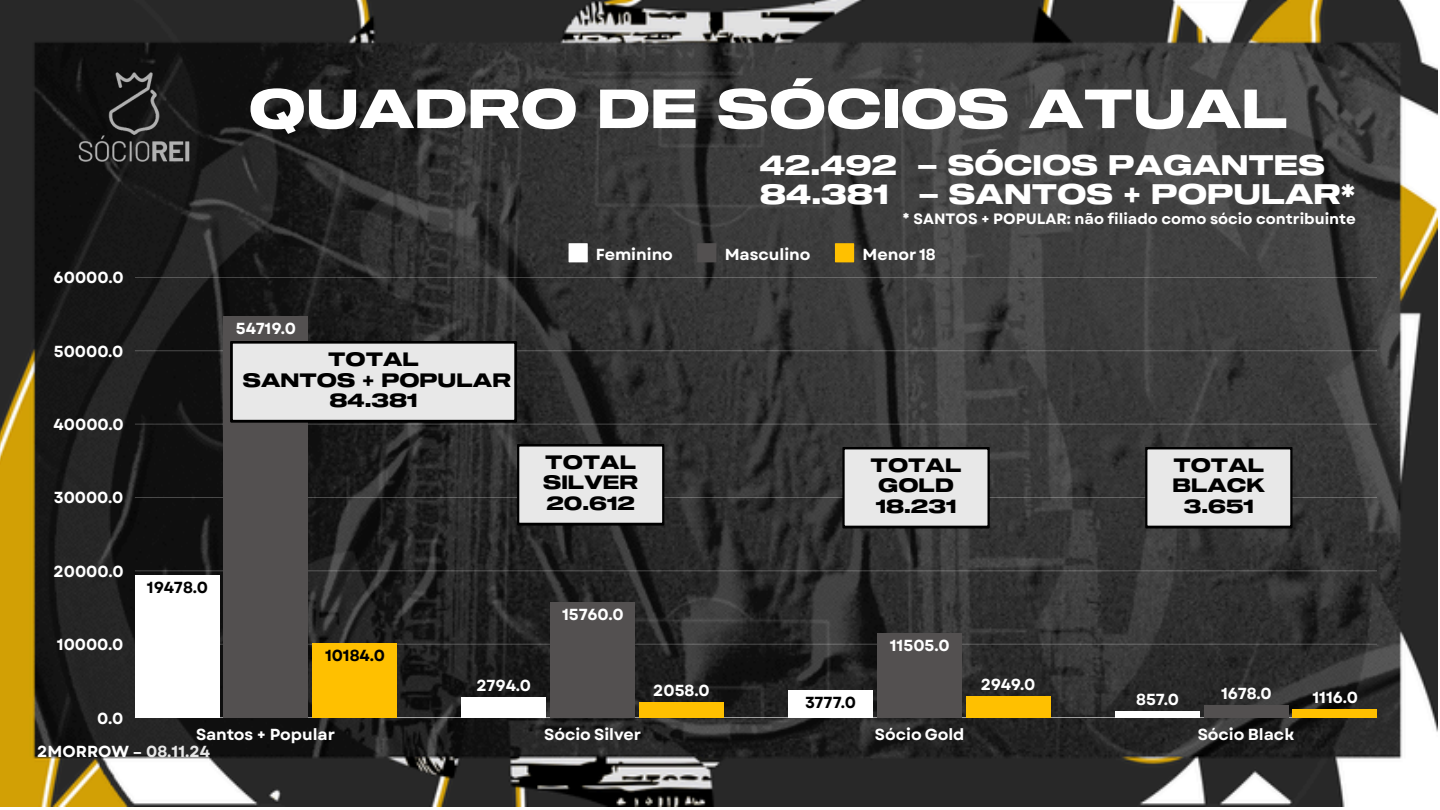
<style>
.page{position:relative;width:1440px;height:810px;background:#fff}
.page>*{position:absolute;margin:0;border:0;box-sizing:border-box;transform-origin:0 0}
.t1{font:53.8px "Sequel 100 Black 75";color:#fff}
.t2{font:27.8px/29.2px "Sequel 100 Black 75";color:#fff}
.t3{font:19px/20.2px "Sequel 100 Black 75";color:#000;text-align:center}
.t4{font:700 16px "Garet";color:#fff}
.t5{font:700 16px "Garet";color:#000}
.t6{font:700 15px "Garet";color:#fff}
.s1{color:#e8e8e8}
</style>
<div class="page">
<img style="left:0;top:0;width:1437px;height:806px">
<svg style="left:569px;top:243px;width:19px;height:19px"></svg>
<svg style="left:697px;top:243px;width:19px;height:19px"></svg>
<svg style="left:835px;top:243px;width:19px;height:19px"></svg>
<hr style="left:135px;top:717px;width:1242px;height:1px;background:#fff;opacity:.6">
<hr style="left:135px;top:644px;width:1242px;height:1px;background:#fff;opacity:.25">
<hr style="left:135px;top:570px;width:1242px;height:1px;background:#fff;opacity:.25">
<hr style="left:135px;top:497px;width:1242px;height:1px;background:#fff;opacity:.25">
<hr style="left:135px;top:424px;width:1242px;height:1px;background:#fff;opacity:.25">
<hr style="left:135px;top:350px;width:1242px;height:1px;background:#fff;opacity:.25">
<hr style="left:135px;top:277px;width:1242px;height:1px;background:#fff;opacity:.25">
<div style="left:135px;top:575px;width:84px;height:143px;background:#fff"></div>
<div style="left:224px;top:316px;width:84px;height:402px;background:#535050"></div>
<div style="left:313px;top:643px;width:84px;height:75px;background:#ffc000"></div>
<div style="left:462px;top:697px;width:84px;height:21px;background:#fff"></div>
<div style="left:550px;top:602px;width:85px;height:116px;background:#535050"></div>
<div style="left:639px;top:702px;width:85px;height:16px;background:#ffc000"></div>
<div style="left:788px;top:690px;width:85px;height:28px;background:#fff"></div>
<div style="left:877px;top:633px;width:85px;height:85px;background:#535050"></div>
<div style="left:966px;top:696px;width:84px;height:22px;background:#ffc000"></div>
<div style="left:1115px;top:711px;width:84px;height:7px;background:#fff"></div>
<div style="left:1204px;top:705px;width:84px;height:13px;background:#535050"></div>
<div style="left:1293px;top:709px;width:84px;height:9px;background:#ffc000"></div>
<svg style="left:1145px;top:447px;width:147px;height:82px;background:#d3d3d3"></svg>
<svg style="left:230px;top:341px;width:287px;height:82px;background:#d3d3d3"></svg>
<svg style="left:517px;top:444px;width:147px;height:82px;background:#d3d3d3"></svg>
<svg style="left:842px;top:447px;width:148px;height:82px;background:#d0d0d0"></svg>
<img style="left:70px;top:60px;width:127px;height:105px">
<h3 class="t1" style="left:249px;top:85px;width:1041px">QUADRO DE SÓCIOS ATUAL</h3>
<p class="t2" style="left:760px;top:152px;width:597px">42.492 – SÓCIOS PAGANTES<br>84.381 – SANTOS + POPULAR*</p>
<p class="t6" style="left:903px;top:208px;width:455px">* SANTOS + POPULAR: não filiado como sócio contribuinte</p>
<p class="t4" style="left:54px;top:266px;width:72px">60000.0</p>
<p class="t4" style="left:54px;top:340px;width:71px">50000.0</p>
<p class="t4" style="left:54px;top:413px;width:72px">40000.0</p>
<p class="t4" style="left:54px;top:486px;width:71px">30000.0</p>
<p class="t4" style="left:54px;top:560px;width:72px">20000.0</p>
<p class="t4" style="left:57px;top:633px;width:68px">10000.0</p>
<p class="t4" style="left:97px;top:706px;width:28px">0.0</p>
<p class="t5" style="left:147px;top:576px;width:62px">19478.0</p>
<p class="t4" style="left:236px;top:317px;width:62px">54719.0</p>
<h2 class="t3" style="left:243px;top:351px;width:270px">TOTAL<br>SANTOS + POPULAR<br>84.381</h2>
<p class="t4" style="left:596px;top:242px;width:79px">Feminino</p>
<p class="t4" style="left:725px;top:242px;width:87px">Masculino</p>
<p class="t4" style="left:862px;top:242px;width:75px">Menor 18</p>
<p class="t3" style="left:543px;top:454px;width:97px;text-align:justify">TOTAL SILVER 20.612</p>
<p class="t3" style="left:871px;top:456px;width:92px;text-align:left">TOTAL<br>GOLD<br>18.231</p>
<p class="t5" style="left:325px;top:644px;width:61px">10184.0</p>
<p class="t4" style="left:477px;top:674px;width:56px">2794.0</p>
<p class="t4" style="left:562px;top:603px;width:63px">15760.0</p>
<p class="t4" style="left:653px;top:679px;width:58px">2058.0</p>
<p class="t5" style="left:805px;top:691px;width:52px">3777.0</p>
<p class="t4" style="left:890px;top:634px;width:61px">11505.0</p>
<p class="t4" style="left:981px;top:673px;width:56px">2949.0</p>
<h1 class="t3" style="left:1172px;top:456px;width:94px">TOTAL<br>BLACK<br>3.651</h1>
<p class="t4" style="left:1136px;top:688px;width:44px">857.0</p>
<p class="t4" style="left:1221px;top:682px;width:52px">1678.0</p>
<p class="t4" style="left:1312px;top:686px;width:47px">1116.0</p>
<p class="t4" style="left:196px;top:723px;width:141px">Santos + Popular</p>
<p class="t4" style="left:544px;top:723px;width:99px">Sócio Silver</p>
<p class="t4" style="left:875px;top:723px;width:91px">Sócio Gold</p>
<p class="t4" style="left:1198px;top:723px;width:98px">Sócio Black</p>
<h3 class="t4" style="left:37px;top:740px;width:174px">2MORROW – <span class="s1">08.11.24</span></h3>
</div>
